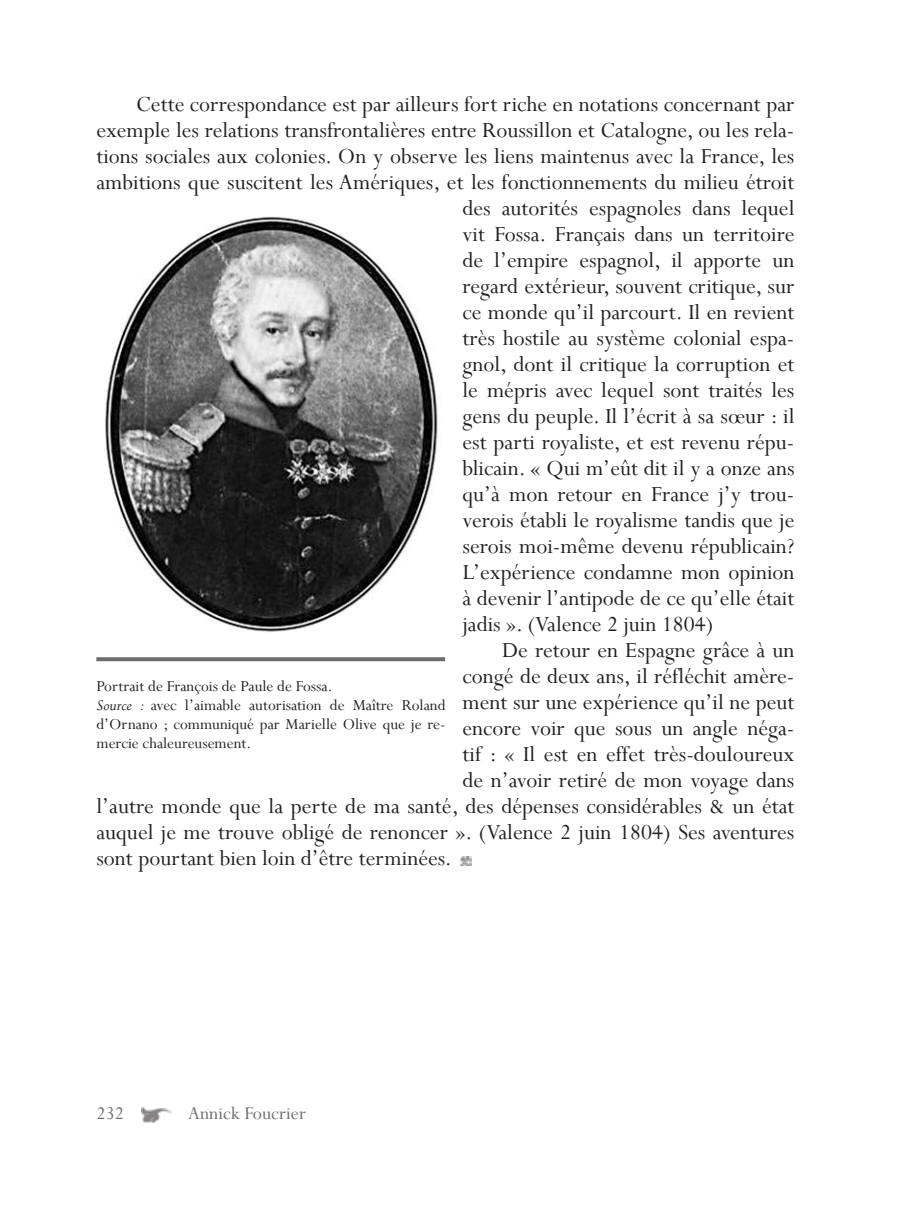
<style>
.page{position:relative;width:908px;height:1224px;background:#fff}
.page>*{position:absolute;margin:0;border:0;box-sizing:border-box;transform-origin:0 0}
.t1{font:24px "Perpetua";color:#231f20}
.t2{font:20px "Perpetua";color:#6c6d70}
.t3{font:17px/19px "Perpetua";color:#231f20}
.s1{font-style:italic}
</style>
<div class="page">
<img style="left:142px;top:1108px;width:30px;height:14px">
<img style="left:105px;top:216px;width:333px;height:416px">
<svg style="left:96px;top:657px;width:349px;height:4px"></svg>
<svg style="left:460px;top:857px;width:11px;height:9px"></svg>
<p class="t1" style="left:136px;top:89px;width:659px">Cette correspondance est par ailleurs fort riche en notations concernant par</p>
<p class="t1" style="left:96px;top:115px;width:699px">exemple les relations transfrontalières entre Roussillon et Catalogne, ou les rela-</p>
<p class="t1" style="left:96px;top:141px;width:699px">tions sociales aux colonies. On y observe les liens maintenus avec la France, les</p>
<p class="t1" style="left:96px;top:167px;width:699px">ambitions que suscitent les Amériques, et les fonctionnements du milieu étroit</p>
<p class="t1" style="left:462px;top:193px;width:333px">des autorités espagnoles dans lequel</p>
<p class="t1" style="left:462px;top:219px;width:333px">vit Fossa. Français dans un territoire</p>
<p class="t1" style="left:462px;top:245px;width:333px">de l’empire espagnol, il apporte un</p>
<p class="t1" style="left:462px;top:271px;width:333px">regard extérieur, souvent critique, sur</p>
<p class="t1" style="left:462px;top:297px;width:333px">ce monde qu’il parcourt. Il en revient</p>
<p class="t1" style="left:462px;top:323px;width:333px">très hostile au système colonial espa-</p>
<p class="t1" style="left:462px;top:349px;width:333px">gnol, dont il critique la corruption et</p>
<p class="t1" style="left:462px;top:375px;width:333px">le mépris avec lequel sont traités les</p>
<p class="t1" style="left:462px;top:401px;width:333px">gens du peuple. Il l’écrit à sa sœur : il</p>
<p class="t1" style="left:462px;top:427px;width:333px">est parti royaliste, et est revenu répu-</p>
<p class="t1" style="left:462px;top:453px;width:333px">blicain. « Qui m’eût dit il y a onze ans</p>
<p class="t1" style="left:462px;top:479px;width:333px">qu’à mon retour en France j’y trou-</p>
<p class="t1" style="left:462px;top:505px;width:333px">verois établi le royalisme tandis que je</p>
<p class="t1" style="left:462px;top:531px;width:333px">serois moi-même devenu républicain?</p>
<p class="t1" style="left:462px;top:557px;width:333px">L’expérience condamne mon opinion</p>
<p class="t1" style="left:462px;top:583px;width:333px">à devenir l’antipode de ce qu’elle était</p>
<p class="t1" style="left:462px;top:609px;width:252px">jadis ». (Valence 2 juin 1804)</p>
<p class="t1" style="left:502px;top:635px;width:293px">De retour en Espagne grâce à un</p>
<p class="t1" style="left:462px;top:661px;width:333px">congé de deux ans, il réfléchit amère-</p>
<p class="t1" style="left:462px;top:687px;width:333px">ment sur une expérience qu’il ne peut</p>
<p class="t1" style="left:462px;top:713px;width:333px">encore voir que sous un angle néga-</p>
<p class="t1" style="left:462px;top:739px;width:333px">tif : « Il est en effet très-douloureux</p>
<p class="t1" style="left:462px;top:765px;width:333px">de n’avoir retiré de mon voyage dans</p>
<p class="t1" style="left:96px;top:791px;width:699px">l’autre monde que la perte de ma santé, des dépenses considérables &amp; un état</p>
<p class="t1" style="left:96px;top:817px;width:699px">auquel je me trouve obligé de renoncer ». (Valence 2 juin 1804) Ses aventures</p>
<p class="t1" style="left:96px;top:843px;width:357px">sont pourtant bien loin d’être terminées.</p>
<p class="t3" style="left:96px;top:676px;width:350px">Portrait de François de Paule de Fossa.<br><span class="s1">Source :</span> avec l’aimable autorisation de Maître Roland d’Ornano ; communiqué par Marielle Olive que je re&shy;mercie chaleureusement.</p>
<p class="t2" style="left:96px;top:1101px;width:29px">232</p>
<p class="t2" style="left:188px;top:1101px;width:119px">Annick Foucrier</p>
</div>
